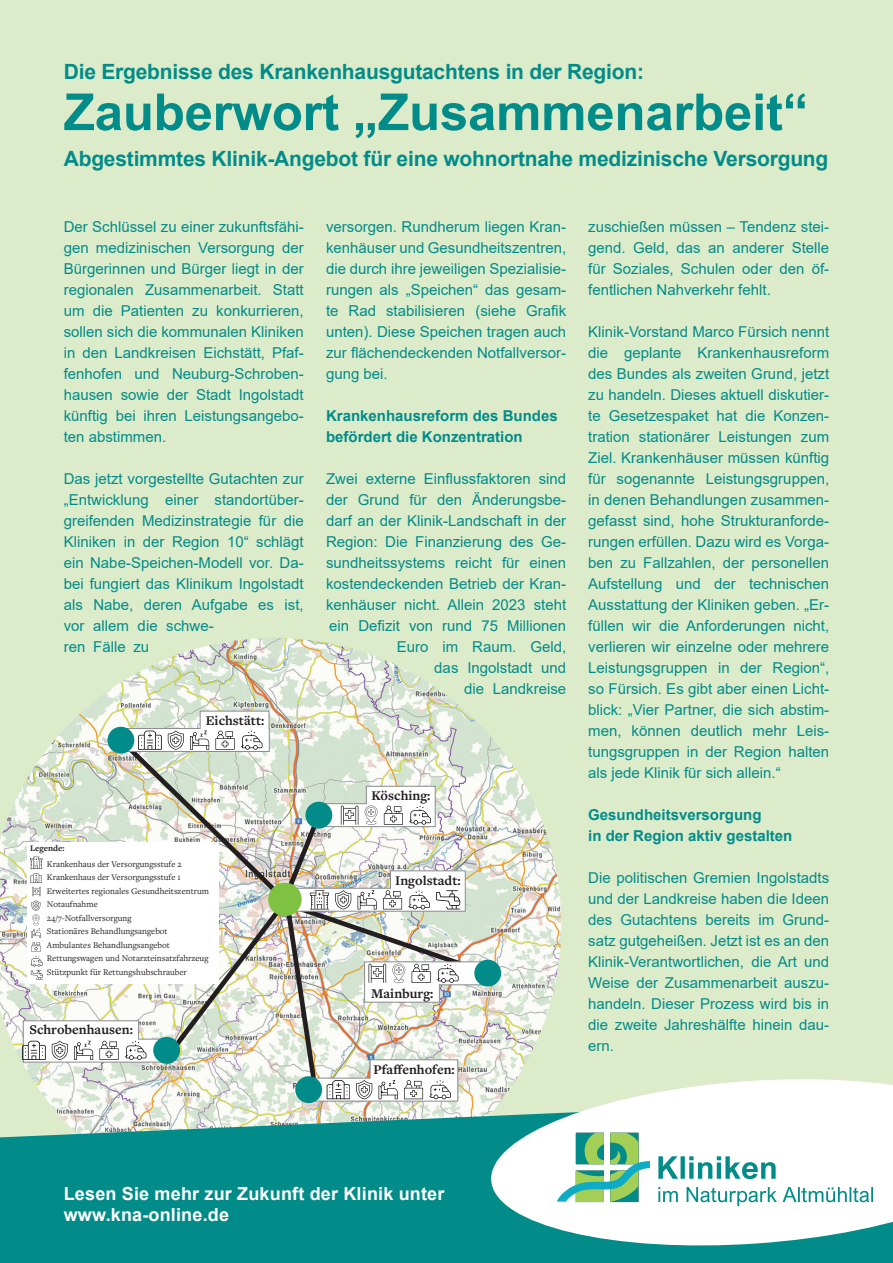
<style>
.page{position:relative;width:893px;height:1263px;background:#fff}
.page>*{position:absolute;margin:0;border:0;box-sizing:border-box;transform-origin:0 0}
.t1{font:700 51px "Arial";letter-spacing:-.005em;color:#028c89}
.t2{font:700 21px "Arial";letter-spacing:-.01em;color:#028c89}
.t3{font:700 18px/21px "Arial";letter-spacing:.01em;color:#fff}
.t4{font:15px/21px "Arial";color:#028c89;text-align:justify}
.t5{font:700 15px/21px "Arial";color:#028c89}
.t6{font:700 13.8px "Freight Text Pro";color:#231f20}
.t7{font:9px/13.5px "Freight Text Pro";color:#231f20}
.t8{font:700 8.85px "Freight Text Pro";color:#231f20}
</style>
<div class="page">
<div style="left:0;top:0;width:893px;height:1176px;background:#dcebca"></div>
<img style="left:0;top:638px;width:561px;height:433px">
<div style="left:474px;top:960px;width:27px;height:26px;background:#028c89;border-radius:50%"></div>
<svg style="left:22px;top:711px;width:472px;height:385px"></svg>
<svg style="left:0;top:1096px;width:893px;height:167px;background:#289b96"></svg>
<svg style="left:488px;top:1071px;width:405px;height:182px;fill:#fff"></svg>
<svg style="left:557px;top:1133px;width:93px;height:69px;background:#99d1ac"></svg>
<svg style="left:658px;top:1187px;width:215px;height:19px"></svg>
<svg style="left:658px;top:1156px;width:118px;height:23px;background:#92cdcc"></svg>
<h2 class="t2" style="left:64px;top:57px;width:582px">Die Ergebnisse des Krankenhausgutachtens in der Region:</h2>
<h1 class="t1" style="left:64px;top:76px;width:746px">Zauberwort „Zusammenarbeit“</h1>
<h2 class="t2" style="left:64px;top:144px;width:766px">Abgestimmtes Klinik-Angebot für eine wohnortnahe medizinische Versorgung</h2>
<p class="t4" style="left:64px;top:216px;width:242px">Der Schlüssel zu einer zukunftsfähi&shy;gen medizinischen Versorgung der Bürgerinnen und Bürger liegt in der regionalen Zusammenarbeit. Statt um die Patienten zu konkurrieren, sollen sich die kommunalen Kliniken in den Landkreisen Eichstätt, Pfaf&shy;fenhofen und Neuburg-Schroben&shy;hausen sowie der Stadt Ingolstadt künftig bei ihren Leistungsangebo&shy;ten abstimmen.</p>
<p class="t4" style="left:64px;top:468px;width:241px;text-align:left">Das jetzt vorgestellte Gutachten zur „Entwicklung einer standortüber&shy;greifenden Medizinstrategie für die<br>Kliniken in der Region 10“ schlägt ein Nabe-Speichen-Modell vor. Da&shy;bei fungiert das Klinikum Ingolstadt als Nabe, deren Aufgabe es ist, vor allem die schwe-<br>ren Fälle zu</p>
<p class="t8" style="left:30px;top:843px;width:36px">Legende:</p>
<p class="t6" style="left:206px;top:711px;width:60px">Eichstätt:</p>
<p class="t7" style="left:47px;top:857px;width:164px">Krankenhaus der Versorgungsstufe 2<br>Krankenhaus der Versorgungsstufe 1<br>Erweitertes regionales Gesundheitszentrum Notaufnahme<br>24/7-Notfallversorgung<br>Stationäres Behandlungsangebot Ambulantes Behandlungsangebot Rettungswagen und Notarzteinsatzfahrzeug Stützpunkt für Rettungshubschrauber</p>
<p class="t6" style="left:29px;top:1021px;width:105px">Schrobenhausen:</p>
<p class="t4" style="left:326px;top:216px;width:242px">versorgen. Rundherum liegen Kran&shy;kenhäuser und Gesundheitszentren, die durch ihre jeweiligen Spezialisie&shy;rungen als „Speichen“ das gesam&shy;te Rad stabilisieren (siehe Grafik unten). Diese Speichen tragen auch zur flächendeckenden Notfallversor&shy;gung bei.</p>
<p class="t5" style="left:326px;top:405px;width:233px">Krankenhausreform des Bundes befördert die Konzentration</p>
<p class="t4" style="left:326px;top:468px;width:242px;text-align:right">Zwei externe Einflussfaktoren sind der Grund für den Änderungsbe&shy;darf an der Klinik-Landschaft in der<br>Region: Die Finanzierung des Ge&shy;sundheitssystems reicht für einen kostendeckenden Betrieb der Kran&shy;kenhäuser nicht. Allein 2023 steht ein Defizit von rund 75 Millionen<br>Euro im Raum. Geld,<br>das Ingolstadt und<br>die Landkreise</p>
<p class="t6" style="left:372px;top:786px;width:60px">Kösching:</p>
<p class="t6" style="left:395px;top:871px;width:67px">Ingolstadt:</p>
<p class="t6" style="left:371px;top:984px;width:64px">Mainburg:</p>
<p class="t6" style="left:374px;top:1060px;width:83px">Pfaffenhofen:</p>
<p class="t4" style="left:588px;top:216px;width:242px">zuschießen müssen – Tendenz stei&shy;gend. Geld, das an anderer Stelle für Soziales, Schulen oder den öf&shy;fentlichen Nahverkehr fehlt.</p>
<p class="t4" style="left:588px;top:321px;width:242px">Klinik-Vorstand Marco Fürsich nennt die geplante Krankenhausreform des Bundes als zweiten Grund, jetzt zu handeln. Dieses aktuell diskutier&shy;te Gesetzespaket hat die Konzen&shy;tration stationärer Leistungen zum Ziel. Krankenhäuser müssen künftig für sogenannte Leistungsgruppen, in denen Behandlungen zusammen&shy;gefasst sind, hohe Strukturanforde&shy;rungen erfüllen. Dazu wird es Vorga&shy;ben zu Fallzahlen, der personellen Aufstellung und der technischen Ausstattung der Kliniken geben. „Er&shy;füllen wir die Anforderungen nicht, verlieren wir einzelne oder mehrere Leistungsgruppen in der Region“, so Fürsich. Es gibt aber einen Licht&shy;blick: „Vier Partner, die sich abstim&shy;men, können deutlich mehr Leis&shy;tungsgruppen in der Region halten als jede Klinik für sich allein.“</p>
<p class="t5" style="left:588px;top:804px;width:206px">Gesundheitsversorgung<br>in der Region aktiv gestalten</p>
<p class="t4" style="left:588px;top:867px;width:242px">Die politischen Gremien Ingolstadts und der Landkreise haben die Ideen des Gutachtens bereits im Grund&shy;satz gutgeheißen. Jetzt ist es an den Klinik-Verantwortlichen, die Art und Weise der Zusammenarbeit auszu&shy;handeln. Dieser Prozess wird bis in die zweite Jahreshälfte hinein dau&shy;ern.</p>
<p class="t3" style="left:64px;top:1183px;width:382px">Lesen Sie mehr zur Zukunft der Klinik unter www.kna-online.de</p>
</div>
